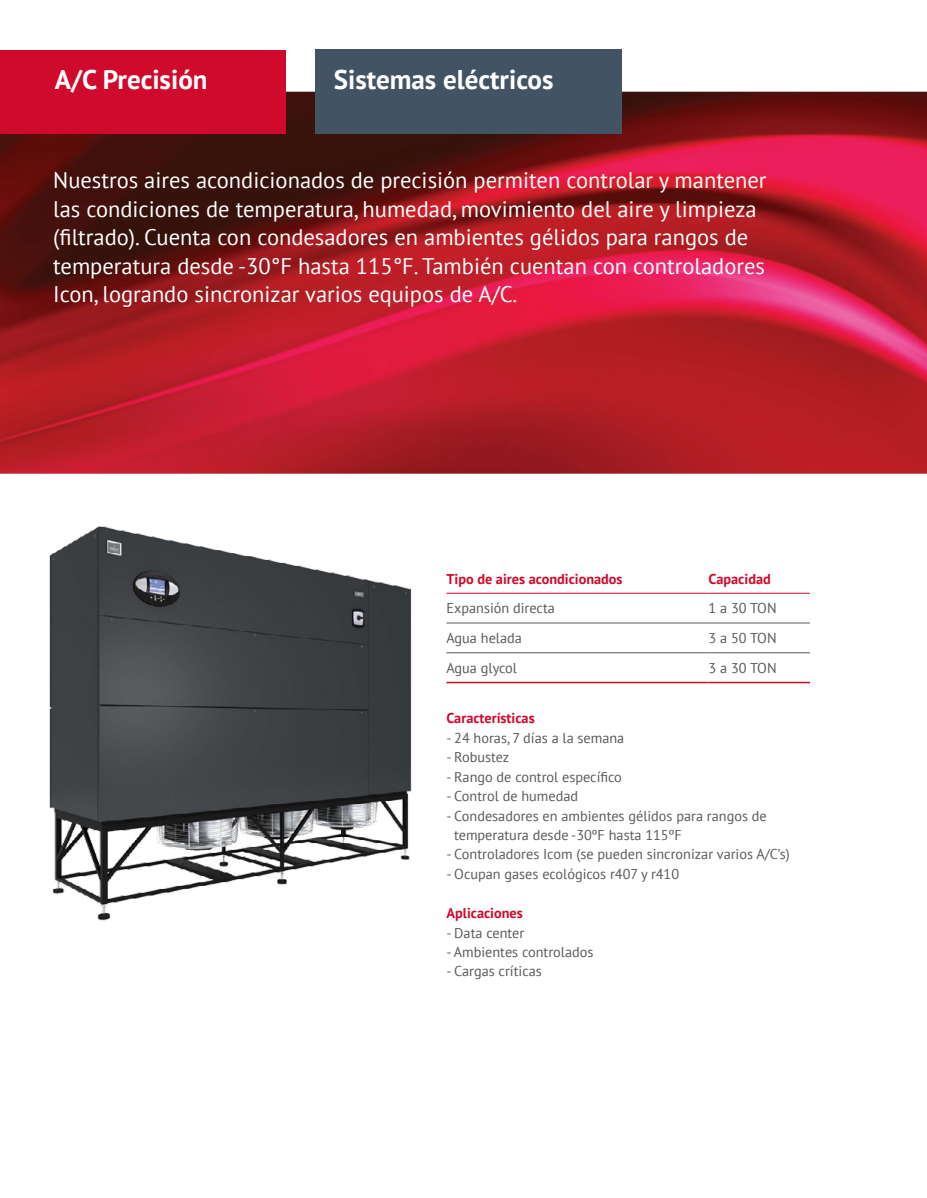
<style>
.page{position:relative;width:927px;height:1198px;background:#fff}
.page>*{position:absolute;margin:0;border:0;box-sizing:border-box;transform-origin:0 0}
.t1{font:700 27px "PT Sans";color:#fff}
.t2{font:22.5px/28.5px "PT Sans";color:#fff}
.t3{font:14.25px/19.5px "PT Sans";color:#58595b}
.t4{font:700 14.25px "PT Sans";color:#d00a2c}
</style>
<div class="page">
<img style="left:0;top:92px;width:926px;height:382px">
<div style="left:0;top:50px;width:285px;height:84px;background:#d00a2c"></div>
<div style="left:315px;top:50px;width:307px;height:84px;background:#425364"></div>
<hr style="left:446px;top:623px;width:262px;height:1px;background:#58595b">
<hr style="left:708px;top:623px;width:101px;height:1px;background:#58595b">
<hr style="left:446px;top:652px;width:262px;height:1px;background:#58595b">
<hr style="left:708px;top:652px;width:101px;height:1px;background:#58595b">
<hr style="left:446px;top:682px;width:262px;height:1px;background:#d00a2c">
<hr style="left:708px;top:682px;width:101px;height:1px;background:#d00a2c">
<hr style="left:446px;top:593px;width:262px;height:1px;background:#d00a2c">
<hr style="left:708px;top:593px;width:101px;height:1px;background:#d00a2c">
<img style="left:49px;top:526px;width:363px;height:395px">
<h1 class="t1" style="left:55px;top:61px;width:154px">A/C Precisión</h1>
<h1 class="t1" style="left:333px;top:61px;width:221px">Sistemas eléctricos</h1>
<p class="t2" style="left:53px;top:165px;width:714px">Nuestros aires acondicionados de precisión permiten controlar y mantener las condiciones de temperatura, humedad, movimiento del aire y limpieza (filtrado). Cuenta con condesadores en ambientes gélidos para rangos de temperatura desde -30°F hasta 115°F. También cuentan con controladores Icon, logrando sincronizar varios equipos de A/C.</p>
<p class="t4" style="left:446px;top:569px;width:177px">Tipo de aires acondicionados</p>
<p class="t4" style="left:708px;top:569px;width:64px">Capacidad</p>
<p class="t3" style="left:446px;top:598px;width:110px">Expansión directa</p>
<p class="t3" style="left:708px;top:598px;width:69px">1 a 30 TON</p>
<p class="t3" style="left:446px;top:628px;width:77px">Agua helada</p>
<p class="t3" style="left:708px;top:628px;width:69px">3 a 50 TON</p>
<p class="t3" style="left:446px;top:658px;width:72px">Agua glycol</p>
<p class="t3" style="left:708px;top:658px;width:69px">3 a 30 TON</p>
<p class="t4" style="left:446px;top:708px;width:90px">Características</p>
<p class="t3" style="left:446px;top:727px;width:179px">- 24 horas, 7 días a la semana</p>
<p class="t3" style="left:446px;top:747px;width:64px">- Robustez</p>
<p class="t3" style="left:446px;top:766px;width:177px">- Rango de control específico</p>
<p class="t3" style="left:446px;top:786px;width:133px">- Control de humedad</p>
<p class="t3" style="left:454px;top:805px;width:314px;text-indent:-8px">- Condesadores en ambientes gélidos para rangos de temperatura desde -30ºF hasta 115ºF</p>
<p class="t3" style="left:446px;top:844px;width:345px">- Controladores Icom (se pueden sincronizar varios A/C’s)</p>
<p class="t3" style="left:446px;top:864px;width:234px">- Ocupan gases ecológicos r407 y r410</p>
<p class="t4" style="left:446px;top:903px;width:78px">Aplicaciones</p>
<p class="t3" style="left:446px;top:922px;width:79px">- Data center</p>
<p class="t3" style="left:446px;top:942px;width:148px">- Ambientes controlados</p>
<p class="t3" style="left:446px;top:961px;width:97px">- Cargas críticas</p>
</div>
